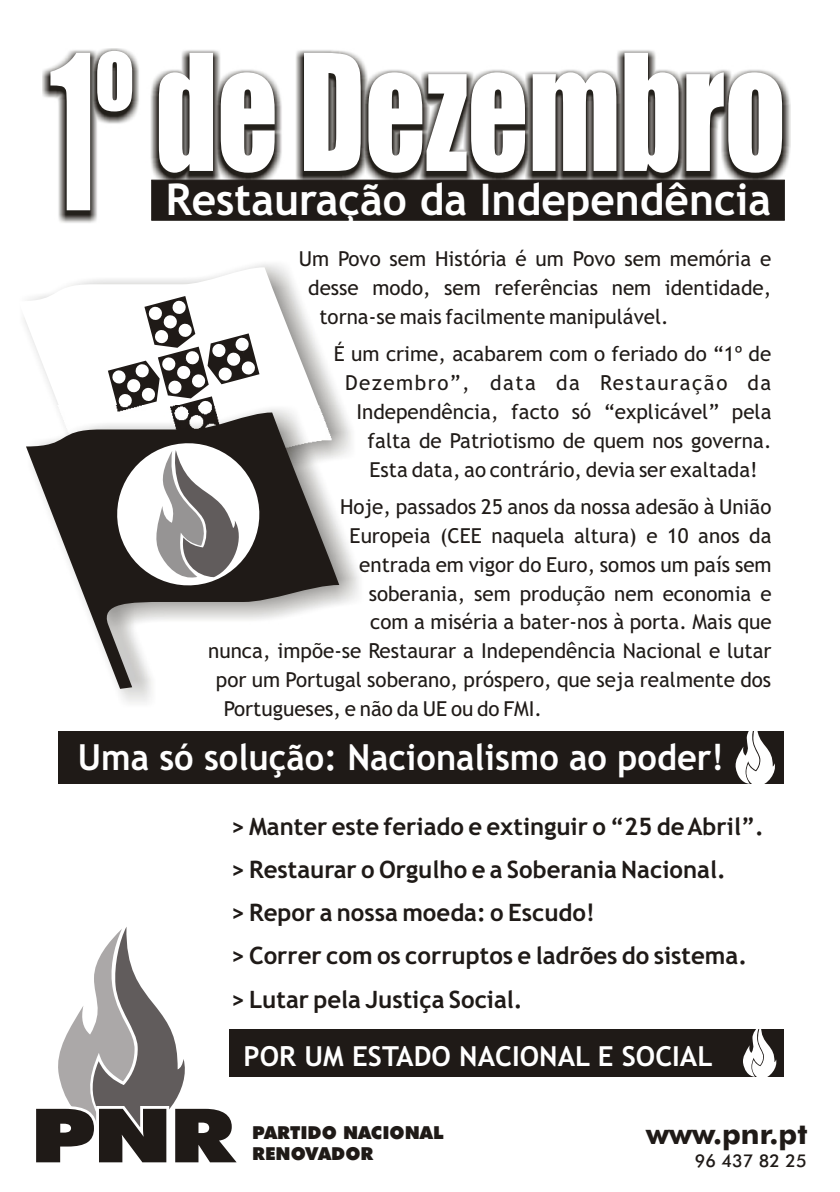
<style>
.page{position:relative;width:840px;height:1192px;background:#fff}
.page>*{position:absolute;margin:0;border:0;box-sizing:border-box;transform-origin:0 0}
.t1{font:700 43.8px "Trebuchet MS";color:#fff}
.t2{font:700 36px "Trebuchet MS";color:#fff;scale:.96 1}
.t3{font:700 28.6px "Futura Md BT";color:#1f1a17}
.t4{font:700 27.6px "Trebuchet MS";color:#fff}
.t5{font:700 24px/43.2px "Trebuchet MS";color:#1f1a17}
.t6{font:20.6px "Trebuchet MS";color:#1f1a17}
.t7{font:20.6px "Trebuchet MS";letter-spacing:.075em;color:#1f1a17}
.t8{font:17.8px/21.4px "Futura X Blk BT";color:#1f1a17}
.t9{font:17.6px "Futura Md BT";color:#1f1a17}
</style>
<div class="page">
<svg style="left:23px;top:267px;width:309px;height:138px"></svg>
<div style="left:59px;top:731px;width:725px;height:53px;background:#1f1a17"></div>
<img style="left:42px;top:49px;width:748px;height:174px">
<svg style="left:50px;top:51px;width:732px;height:159px"></svg>
<div style="left:152px;top:180px;width:633px;height:40px;background:#1f1a17"></div>
<svg style="left:735px;top:731px;width:40px;height:53px"></svg>
<div style="left:229px;top:1029px;width:555px;height:48px;background:#1f1a17"></div>
<svg style="left:743px;top:1029px;width:34px;height:48px"></svg>
<svg style="left:36px;top:927px;width:201px;height:236px"></svg>
<img style="left:57px;top:405px;width:302px;height:298px">
<svg style="left:26px;top:413px;width:313px;height:276px"></svg>
<svg style="left:108px;top:296px;width:160px;height:298px"></svg>
<h1 class="t1" style="left:166px;top:183px;width:607px">Restauração da Independência</h1>
<p class="t6" style="left:299px;top:251px;width:474px">Um Povo sem História é um Povo sem memória e</p>
<p class="t6" style="left:308px;top:280px;width:465px">desse modo, sem referências nem identidade,</p>
<p class="t6" style="left:319px;top:309px;width:351px">torna-se mais facilmente manipulável.</p>
<p class="t6" style="left:334px;top:346px;width:439px">É um crime, acabarem com o feriado do “1º de</p>
<p class="t7" style="left:345px;top:375px;width:428px">Dezembro”, data da Restauração da</p>
<p class="t6" style="left:356px;top:404px;width:417px">Independência, facto só “explicável” pela</p>
<p class="t6" style="left:368px;top:433px;width:406px">falta de Patriotismo de quem nos governa.</p>
<p class="t6" style="left:369px;top:462px;width:390px">Esta data, ao contrário, devia ser exaltada!</p>
<p class="t6" style="left:340px;top:499px;width:433px">Hoje, passados 25 anos da nossa adesão à União</p>
<p class="t6" style="left:350px;top:528px;width:423px">Europeia (CEE naquela altura) e 10 anos da</p>
<p class="t6" style="left:359px;top:556px;width:414px">entrada em vigor do Euro, somos um país sem</p>
<p class="t6" style="left:369px;top:585px;width:404px">soberania, sem produção nem economia e</p>
<p class="t6" style="left:370px;top:614px;width:403px">com a miséria a bater-nos à porta. Mais que</p>
<p class="t6" style="left:208px;top:643px;width:565px">nunca, impõe-se Restaurar a Independência Nacional e lutar</p>
<p class="t6" style="left:216px;top:672px;width:557px">por um Portugal soberano, próspero, que seja realmente dos</p>
<p class="t6" style="left:224px;top:701px;width:320px">Portugueses, e não da UE ou do FMI.</p>
<h2 class="t2" style="left:78px;top:743px;width:675px">Uma só solução: Nacionalismo ao poder!</h2>
<p class="t5" style="left:231px;top:807px;width:535px">&gt; Manter este feriado e extinguir o “25 de Abril”. &gt; Restaurar o Orgulho e a Soberania Nacional.<br>&gt; Repor a nossa moeda: o Escudo!<br>&gt; Correr com os corruptos e ladrões do sistema. &gt; Lutar pela Justiça Social.</p>
<h3 class="t4" style="left:244px;top:1046px;width:471px">POR UM ESTADO NACIONAL E SOCIAL</h3>
<p class="t8" style="left:252px;top:1123px;width:193px">PARTIDO NACIONAL<br>RENOVADOR</p>
<h3 class="t3" style="left:646px;top:1122px;width:163px">www.pnr.pt</h3>
<p class="t9" style="left:695px;top:1154px;width:113px">96 437 82 25</p>
</div>
